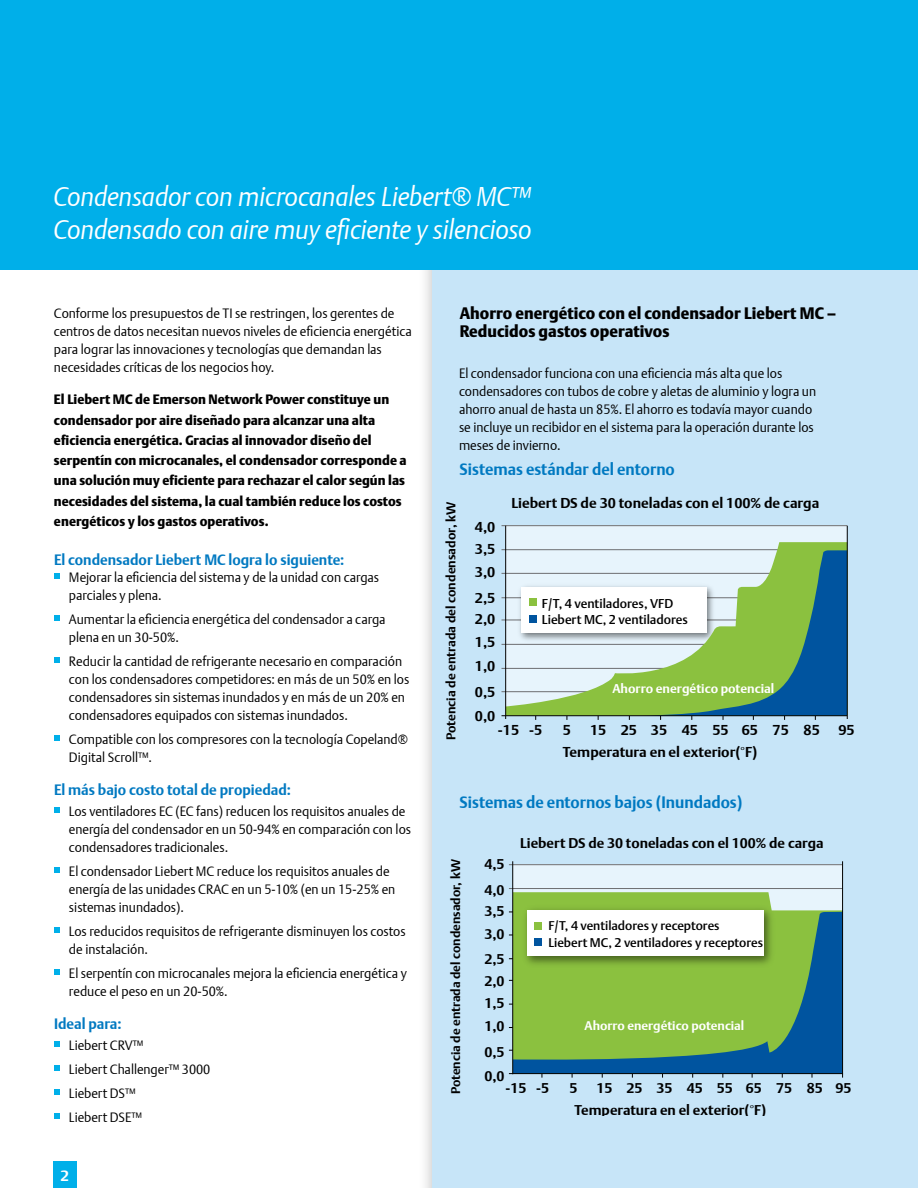
<style>
.page{position:relative;width:918px;height:1188px;background:#fff}
.page>*{position:absolute;margin:0;border:0;box-sizing:border-box;transform-origin:0 0}
.t1{font:italic 27px/32.4px "DTL Argo T Light";letter-spacing:-.005em;color:#fff;scale:.95 1}
.t2{font:16.5px/18px "DTL Argo T Black";color:#000;scale:.95 1}
.t3{font:700 16.5px "DTL Argo T";color:#0079c1;scale:.95 1}
.t4{font:700 15px "DTL Argo T";color:#0079c1;scale:.95 1}
.t5{font:700 15px "DTL Argo T";color:#fff}
.t6{font:700 14.25px "DTL Argo T";color:#000}
.t7{font:700 14.1px "DTL Argo T";color:#000}
.t8{font:13.5px/18px "DTL Argo T Light";color:#000;scale:.95 1}
.t9{font:13.5px/20.2px "DTL Argo T Black";color:#000;scale:.95 1}
.t10{font:500 12.75px/16.2px "DTL Argo T";color:#000}
.t11{font:700 12.75px "DTL Argo T";color:#000}
.t12{font:700 12.75px "DTL Argo T";color:#fff}
.t13{font:500 12.45px/17.1px "DTL Argo T";color:#000}
.t14{font:700 12.45px "DTL Argo T";color:#000}
.t15{font:700 12.45px "DTL Argo T";color:#fff}
</style>
<div class="page">
<div style="left:53px;top:1161px;width:23px;height:27px;background:#00afe9"></div>
<div style="left:418px;top:0;width:500px;height:1188px;background:#000;opacity:.23"></div>
<div style="left:433px;top:0;width:485px;height:1188px;background:#c7e5f8"></div>
<svg style="left:54px;top:574px;width:5px;height:5px"></svg>
<svg style="left:54px;top:616px;width:5px;height:5px"></svg>
<svg style="left:54px;top:658px;width:5px;height:5px"></svg>
<svg style="left:54px;top:736px;width:5px;height:5px"></svg>
<svg style="left:54px;top:808px;width:5px;height:5px"></svg>
<svg style="left:54px;top:868px;width:5px;height:5px"></svg>
<svg style="left:54px;top:928px;width:5px;height:5px"></svg>
<svg style="left:54px;top:970px;width:5px;height:5px"></svg>
<svg style="left:54px;top:1042px;width:5px;height:5px"></svg>
<svg style="left:54px;top:1066px;width:5px;height:5px"></svg>
<svg style="left:54px;top:1090px;width:5px;height:5px"></svg>
<svg style="left:54px;top:1114px;width:5px;height:5px"></svg>
<div style="left:506px;top:526px;width:341px;height:190px;background:#e7f4fc"></div>
<hr style="left:502px;top:691px;width:345px;height:1px;background:#6d6e71">
<hr style="left:502px;top:668px;width:345px;height:1px;background:#6d6e71">
<hr style="left:502px;top:644px;width:345px;height:1px;background:#6d6e71">
<hr style="left:502px;top:620px;width:345px;height:1px;background:#6d6e71">
<hr style="left:502px;top:598px;width:345px;height:1px;background:#6d6e71">
<hr style="left:502px;top:573px;width:345px;height:1px;background:#6d6e71">
<hr style="left:502px;top:549px;width:345px;height:1px;background:#6d6e71">
<hr style="left:502px;top:525px;width:345px;height:1px;background:#6d6e71">
<svg style="left:506px;top:540px;width:341px;height:175px"></svg>
<svg style="left:643px;top:550px;width:204px;height:170px"></svg>
<hr style="left:505px;top:526px;width:1px;height:193px;background:#000">
<hr style="left:502px;top:715px;width:345px;height:1px;background:#000">
<hr style="left:847px;top:526px;width:1px;height:193px;background:#000">
<div style="left:513px;top:865px;width:330px;height:185px;background:#e7f4fc"></div>
<hr style="left:509px;top:1050px;width:334px;height:1px;background:#000">
<hr style="left:509px;top:1027px;width:334px;height:1px;background:#000">
<hr style="left:509px;top:1004px;width:334px;height:1px;background:#000">
<hr style="left:509px;top:980px;width:334px;height:1px;background:#000">
<hr style="left:509px;top:958px;width:334px;height:1px;background:#000">
<hr style="left:509px;top:935px;width:334px;height:1px;background:#000">
<hr style="left:509px;top:912px;width:334px;height:1px;background:#000">
<hr style="left:509px;top:888px;width:334px;height:1px;background:#6d6e71">
<hr style="left:509px;top:864px;width:334px;height:1px;background:#6d6e71">
<svg style="left:513px;top:892px;width:329px;height:20px;fill:#8bc13f"></svg>
<svg style="left:513px;top:912px;width:329px;height:161px;background:#62a05b"></svg>
<img style="left:519px;top:903px;width:259px;height:67px">
<div style="left:527px;top:910px;width:237px;height:46px;background:#fff"></div>
<div style="left:534px;top:922px;width:7px;height:8px;background:#8bc13f"></div>
<div style="left:534px;top:939px;width:7px;height:7px;background:#00549f"></div>
<hr style="left:512px;top:861px;width:1px;height:213px;background:#000">
<hr style="left:842px;top:861px;width:1px;height:213px;background:#000">
<hr style="left:509px;top:1073px;width:334px;height:1px;background:#000">
<div style="left:0;top:0;width:918px;height:270px;background:#00afe9"></div>
<h1 class="t1" style="left:54px;top:180px;width:505px">Condensador con microcanales Liebert® MC™<br>Condensado con aire muy eficiente y silencioso</h1>
<p class="t8" style="left:54px;top:304px;width:378px">Conforme los presupuestos de TI se restringen, los gerentes de centros de datos necesitan nuevos niveles de eficiencia energética para lograr las innovaciones y tecnologías que demandan las necesidades críticas de los negocios hoy.</p>
<p class="t9" style="left:54px;top:389px;width:373px">El Liebert MC de Emerson Network Power constituye un condensador por aire diseñado para alcanzar una alta eficiencia energética. Gracias al innovador diseño del serpentín con microcanales, el condensador corresponde a una solución muy eficiente para rechazar el calor según las necesidades del sistema, la cual también reduce los costos energéticos y los gastos operativos.</p>
<p class="t4" style="left:54px;top:551px;width:307px">El condensador Liebert MC logra lo siguiente:</p>
<p class="t8" style="left:69px;top:568px;width:328px">Mejorar la eficiencia del sistema y de la unidad con cargas parciales y plena.</p>
<p class="t8" style="left:69px;top:610px;width:335px">Aumentar la eficiencia energética del condensador a carga plena en un 30-50%.</p>
<p class="t8" style="left:69px;top:652px;width:360px">Reducir la cantidad de refrigerante necesario en comparación con los condensadores competidores: en más de un 50% en los condensadores sin sistemas inundados y en más de un 20% en condensadores equipados con sistemas inundados.</p>
<p class="t8" style="left:69px;top:730px;width:359px">Compatible con los compresores con la tecnología Copeland®<br>Digital Scroll™.</p>
<p class="t4" style="left:54px;top:780px;width:251px">El más bajo costo total de propiedad:</p>
<p class="t8" style="left:69px;top:802px;width:362px">Los ventiladores EC (EC fans) reducen los requisitos anuales de energía del condensador en un 50-94% en comparación con los condensadores tradicionales.</p>
<p class="t8" style="left:69px;top:862px;width:345px">El condensador Liebert MC reduce los requisitos anuales de energía de las unidades CRAC en un 5-10% (en un 15-25% en sistemas inundados).</p>
<p class="t8" style="left:69px;top:922px;width:356px">Los reducidos requisitos de refrigerante disminuyen los costos de instalación.</p>
<p class="t8" style="left:69px;top:964px;width:357px">El serpentín con microcanales mejora la eficiencia energética y reduce el peso en un 20-50%.</p>
<p class="t4" style="left:54px;top:1014px;width:73px">Ideal para:</p>
<p class="t8" style="left:69px;top:1033px;width:150px;line-height:24px">Liebert CRV™<br>Liebert Challenger™ 3000<br>Liebert DS™<br>Liebert DSE™</p>
<p class="t5" style="left:61px;top:1167px;width:10px">2</p>
<p class="t2" style="left:460px;top:304px;width:398px">Ahorro energético con el condensador Liebert MC –<br>Reducidos gastos operativos</p>
<p class="t8" style="left:459px;top:364px;width:378px">El condensador funciona con una eficiencia más alta que los condensadores con tubos de cobre y aletas de aluminio y logra un ahorro anual de hasta un 85%. El ahorro es todavía mayor cuando se incluye un recibidor en el sistema para la operación durante los meses de invierno.</p>
<p class="t3" style="left:460px;top:459px;width:228px">Sistemas estándar del entorno</p>
<p class="t11" style="left:444px;top:740px;width:240px;rotate:-90deg">Potencia de entrada del condensador, kW</p>
<p class="t6" style="left:475px;top:519px;width:22px">4,0</p>
<p class="t6" style="left:475px;top:540px;width:22px">3,5</p>
<p class="t6" style="left:475px;top:563px;width:22px">3,0</p>
<p class="t6" style="left:475px;top:589px;width:22px">2,5</p>
<p class="t6" style="left:475px;top:611px;width:22px">2,0</p>
<p class="t6" style="left:475px;top:633px;width:22px">1,5</p>
<p class="t6" style="left:475px;top:657px;width:22px">1,0</p>
<p class="t6" style="left:475px;top:684px;width:22px">0,5</p>
<p class="t6" style="left:475px;top:707px;width:22px">0,0</p>
<p class="t6" style="left:512px;top:495px;width:309px">Liebert DS de 30 toneladas con el 100% de carga</p>
<p class="t10" style="left:542px;top:595px;width:148px">F/T, 4 ventiladores, VFD<br>Liebert MC, 2 ventiladores</p>
<p class="t12" style="left:612px;top:680px;width:164px">Ahorro energético potencial</p>
<p class="t6" style="left:498px;top:721px;width:46px">-15 -5</p>
<p class="t6" style="left:563px;top:721px;width:10px">5</p>
<p class="t6" style="left:590px;top:721px;width:231px">15 25 35 45 55 65 75 85</p>
<p class="t6" style="left:839px;top:721px;width:18px">95</p>
<p class="t6" style="left:563px;top:744px;width:196px">Temperatura en el exterior(°F)</p>
<p class="t3" style="left:460px;top:792px;width:299px">Sistemas de entornos bajos (Inundados)</p>
<p class="t14" style="left:448px;top:1094px;width:237px;rotate:-90deg">Potencia de entrada del condensador, kW</p>
<p class="t7" style="left:484px;top:855px;width:22px">4,5</p>
<p class="t7" style="left:484px;top:881px;width:22px">4,0</p>
<p class="t7" style="left:484px;top:903px;width:22px">3,5</p>
<p class="t7" style="left:484px;top:925px;width:22px">3,0</p>
<p class="t7" style="left:484px;top:951px;width:22px">2,5</p>
<p class="t7" style="left:484px;top:972px;width:22px">2,0</p>
<p class="t7" style="left:484px;top:995px;width:22px">1,5</p>
<p class="t7" style="left:484px;top:1018px;width:22px">1,0</p>
<p class="t7" style="left:484px;top:1044px;width:22px">0,5</p>
<p class="t7" style="left:520px;top:835px;width:305px">Liebert DS de 30 toneladas con el 100% de carga</p>
<p class="t13" style="left:548px;top:917px;width:216px">F/T, 4 ventiladores y receptores<br>Liebert MC, 2 ventiladores y receptores</p>
<p class="t15" style="left:585px;top:1018px;width:161px">Ahorro energético potencial</p>
<p class="t7" style="left:484px;top:1067px;width:22px">0,0</p>
<p class="t7" style="left:505px;top:1080px;width:22px">-15</p>
<p class="t7" style="left:536px;top:1080px;width:14px">-5</p>
<p class="t7" style="left:570px;top:1080px;width:10px">5</p>
<p class="t7" style="left:596px;top:1080px;width:257px">15 25 35 45 55 65 75 85 95</p>
<p class="t7" style="left:574px;top:1102px;width:193px">Temperatura en el exterior(°F)</p>
</div>
